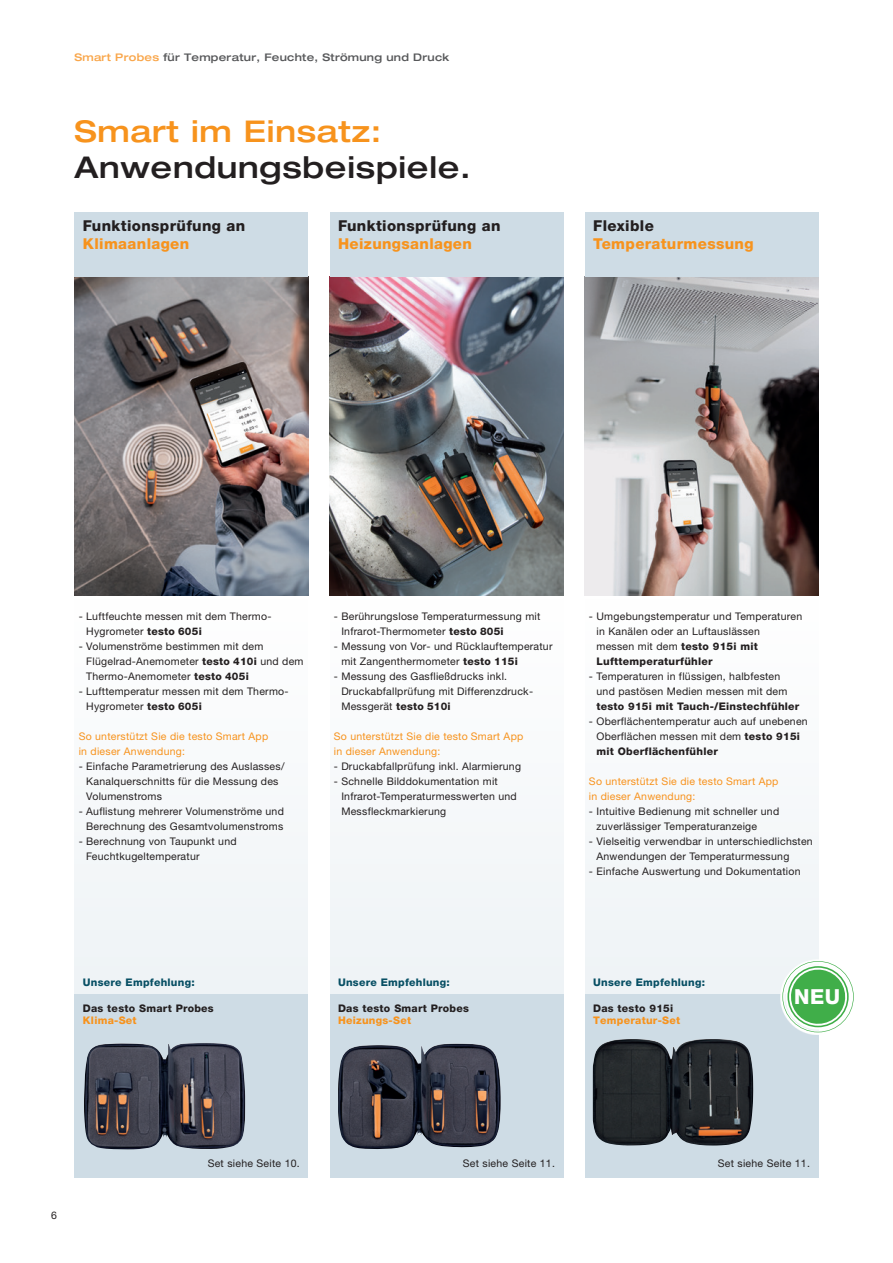
<style>
.page{position:relative;width:893px;height:1263px;background:#fff}
.page>*{position:absolute;margin:0;border:0;box-sizing:border-box;transform-origin:0 0}
.t1{font:500 expanded 30px "Helvetica Neue LTW1 G";letter-spacing:.025em;color:#231f20}
.t2{font:500 expanded 30px "Helvetica Neue LTW1 G";letter-spacing:.025em;color:#f7931d}
.t3{font:800 20.7px "Helvetica Neue LTW1 G";color:#fff}
.t4{font:800 15px "Helvetica Neue LTW1 G";letter-spacing:.025em;color:#231f20}
.t5{font:800 15px "Helvetica Neue LTW1 G";letter-spacing:.025em;color:#f7931d}
.t6{font:10.5px/15px "Helvetica Neue LTW1 G";letter-spacing:.025em;color:#231f20}
.t7{font:10.5px/15px "Helvetica Neue LTW1 G";letter-spacing:.025em;color:#f7931d}
.t8{font:800 10.5px "Helvetica Neue LTW1 G";letter-spacing:.025em;color:#231f20}
.t9{font:800 10.5px "Helvetica Neue LTW1 G";letter-spacing:.025em;color:#074f64}
.t10{font:500 expanded 10.5px "Helvetica Neue LTW1 G";letter-spacing:.025em;color:#57585a}
.t11{font:800 10.5px "Helvetica Neue LTW1 G";letter-spacing:.025em;color:#f7931d}
.s1{color:#f9a64a}
.s2{font-weight:800}
</style>
<div class="page">
<div style="left:585px;top:596px;width:234px;height:582px;background:#f6f9fa"></div>
<div style="left:74px;top:596px;width:234px;height:582px;background:#f6f8fa"></div>
<div style="left:330px;top:596px;width:233px;height:582px;background:#f6f8fa"></div>
<div style="left:74px;top:994px;width:234px;height:184px;background:#cedce5"></div>
<div style="left:585px;top:994px;width:234px;height:184px;background:#cedce5"></div>
<div style="left:330px;top:994px;width:233px;height:184px;background:#cedce5"></div>
<img style="left:338px;top:1043px;width:163px;height:106px">
<img style="left:84px;top:1043px;width:161px;height:106px">
<img style="left:593px;top:1039px;width:160px;height:106px">
<img style="left:330px;top:277px;width:233px;height:318px">
<img style="left:74px;top:277px;width:234px;height:318px">
<img style="left:585px;top:277px;width:234px;height:318px">
<div style="left:585px;top:213px;width:234px;height:64px;background:#cedce5"></div>
<div style="left:74px;top:213px;width:234px;height:64px;background:#cedce5"></div>
<div style="left:330px;top:213px;width:233px;height:64px;background:#cedce5"></div>
<div style="left:780px;top:959px;width:76px;height:75px;background:linear-gradient(to bottom,#fff,#fff)"></div>
<svg style="left:782px;top:961px;width:72px;height:71px"></svg>
<p class="t10" style="left:74px;top:50px;width:376px"><span class="s1">Smart Probes</span> für Temperatur, Feuchte, Strömung und Druck</p>
<h1 class="t2" style="left:74px;top:112px;width:308px">Smart im Einsatz:</h1>
<h1 class="t1" style="left:74px;top:148px;width:398px">Anwendungsbeispiele.</h1>
<h3 class="t4" style="left:83px;top:217px;width:164px">Funktionsprüfung an</h3>
<h3 class="t5" style="left:83px;top:235px;width:108px">Klimaanlagen</h3>
<h3 class="t4" style="left:338px;top:217px;width:164px">Funktionsprüfung an</h3>
<h3 class="t5" style="left:338px;top:235px;width:135px">Heizungsanlagen</h3>
<h3 class="t4" style="left:593px;top:217px;width:62px">Flexible</h3>
<h3 class="t5" style="left:593px;top:235px;width:162px">Temperaturmessung</h3>
<p class="t6" style="left:86px;top:609px;width:187px;text-indent:-8px">- Luftfeuchte messen mit dem Thermo-<br>Hygrometer <span class="s2">testo 605i</span></p>
<p class="t6" style="left:86px;top:639px;width:219px;text-indent:-8px">- Volumenströme bestimmen mit dem<br>Flügelrad-Anemometer <span class="s2">testo 410i</span> und dem<br>Thermo-Anemometer <span class="s2">testo 405i</span></p>
<p class="t6" style="left:86px;top:684px;width:204px;text-indent:-8px">- Lufttemperatur messen mit dem Thermo-<br>Hygrometer <span class="s2">testo 605i</span></p>
<p class="t7" style="left:79px;top:729px;width:191px">So unterstützt Sie die testo Smart App in dieser Anwendung:</p>
<p class="t6" style="left:86px;top:759px;width:200px;text-indent:-8px">- Einfache Parametrierung des Auslasses/<br>Kanalquerschnitts für die Messung des<br>Volumenstroms</p>
<p class="t6" style="left:79px;top:804px;width:207px;text-align:right">- Auflistung mehrerer Volumenströme und<br>Berechnung des Gesamtvolumenstroms</p>
<p class="t6" style="left:86px;top:834px;width:152px;text-indent:-8px">- Berechnung von Taupunkt und<br>Feuchtkugeltemperatur</p>
<p class="t6" style="left:341px;top:609px;width:201px;text-indent:-8px">- Berührungslose Temperaturmessung mit<br>Infrarot-Thermometer <span class="s2">testo 805i</span></p>
<p class="t6" style="left:341px;top:639px;width:213px;text-indent:-8px">- Messung von Vor- und Rücklauftemperatur mit Zangenthermometer <span class="s2">testo 115i</span></p>
<p class="t6" style="left:341px;top:669px;width:193px;text-indent:-8px">- Messung des Gasfließdrucks inkl.<br>Druckabfallprüfung mit Differenzdruck-<br>Messgerät <span class="s2">testo 510i</span></p>
<p class="t7" style="left:334px;top:729px;width:191px">So unterstützt Sie die testo Smart App in dieser Anwendung:</p>
<p class="t6" style="left:334px;top:759px;width:189px">- Druckabfallprüfung inkl. Alarmierung</p>
<p class="t6" style="left:341px;top:774px;width:177px;text-indent:-8px">- Schnelle Bilddokumentation mit<br>Infrarot-Temperaturmesswerten und<br>Messfleckmarkierung</p>
<p class="t6" style="left:596px;top:608px;width:207px;text-indent:-8px">- Umgebungstemperatur und Temperaturen in Kanälen oder an Luftauslässen<br>messen mit dem <span class="s2">testo 915i mit<br>Lufttemperaturfühler</span></p>
<p class="t6" style="left:596px;top:668px;width:193px;text-indent:-8px">- Temperaturen in flüssigen, halbfesten und pastösen Medien messen mit dem</p>
<p class="t8" style="left:596px;top:700px;width:204px">testo 915i mit Tauch-/Einstechfühler</p>
<p class="t6" style="left:596px;top:714px;width:213px;text-indent:-8px">- Oberflächentemperatur auch auf unebenen<br>Oberflächen messen mit dem <span class="s2">testo 915i mit Oberflächenfühler</span></p>
<p class="t7" style="left:589px;top:774px;width:191px">So unterstützt Sie die testo Smart App in dieser Anwendung:</p>
<p class="t6" style="left:596px;top:804px;width:184px;text-indent:-8px">- Intuitive Bedienung mit schneller und zuverlässiger Temperaturanzeige</p>
<p class="t6" style="left:596px;top:834px;width:218px;text-indent:-8px">- Vielseitig verwendbar in unterschiedlichsten<br>Anwendungen der Temperaturmessung</p>
<p class="t6" style="left:589px;top:864px;width:213px">- Einfache Auswertung und Dokumentation</p>
<p class="t9" style="left:83px;top:976px;width:113px">Unsere Empfehlung:</p>
<p class="t9" style="left:338px;top:976px;width:113px">Unsere Empfehlung:</p>
<p class="t9" style="left:593px;top:976px;width:113px">Unsere Empfehlung:</p>
<p class="t8" style="left:83px;top:1002px;width:132px">Das testo Smart Probes</p>
<p class="t11" style="left:83px;top:1014px;width:55px">Klima-Set</p>
<p class="t8" style="left:338px;top:1002px;width:132px">Das testo Smart Probes</p>
<p class="t11" style="left:338px;top:1014px;width:75px">Heizungs-Set</p>
<p class="t8" style="left:593px;top:1002px;width:82px">Das testo 915i</p>
<p class="t11" style="left:593px;top:1014px;width:89px">Temperatur-Set</p>
<h2 class="t3" style="left:794px;top:984px;width:48px">NEU</h2>
<p class="t6" style="left:51px;top:1208px;width:7px">6</p>
<p class="t6" style="left:208px;top:1155px;width:94px">Set siehe Seite 10.</p>
<p class="t6" style="left:463px;top:1155px;width:94px">Set siehe Seite 11.</p>
<p class="t6" style="left:718px;top:1155px;width:94px">Set siehe Seite 11.</p>
</div>
